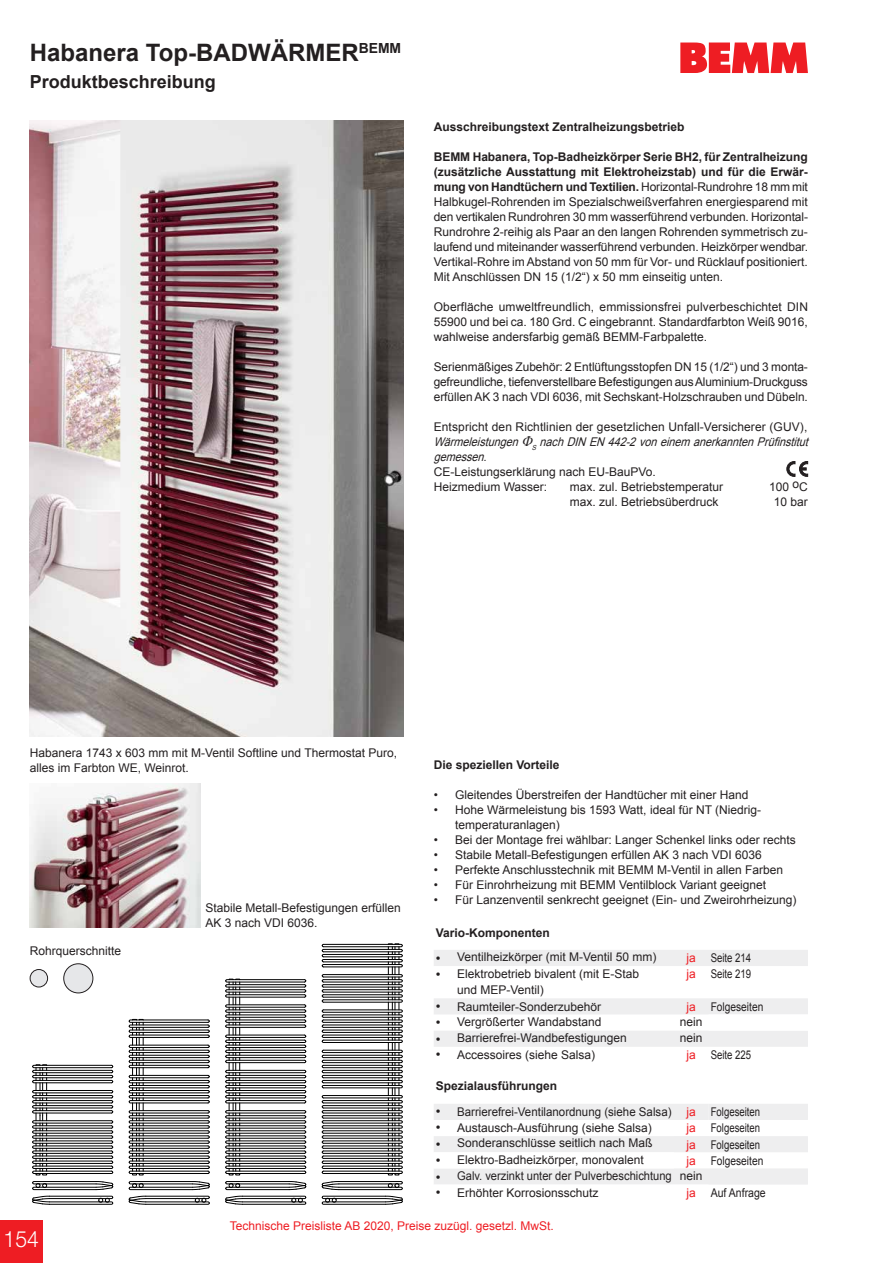
<style>
.page{position:relative;width:893px;height:1263px;background:#fff}
.page>*{position:absolute;margin:0;border:0;box-sizing:border-box;transform-origin:0 0}
.t1{font:700 24px "Arial";color:#231f20}
.t2{font:300 22.5px "Helvetica Neue LT Pro";color:#fff;scale:.94 1}
.t3{font:700 18px "Arial";color:#231f20}
.t4{font:12px/15px "Arial";color:#231f20}
.t5{font:italic 12px/15px "Arial";color:#231f20;scale:.9 1}
.t6{font:700 12px "Arial";color:#231f20}
.t7{font:12px "Arial";color:#231f20;scale:.8 1}
.t8{font:12px "Arial";color:#231f20;scale:.96 1}
.t9{font:12px "Arial";color:#ee1d23}
.t10{font:12px "Arial";color:#231f20;scale:.93 1}
.t11{font:12px "Arial";color:#231f20;scale:.85 1}
.t12{font:12px "Arial";color:#231f20;scale:.88 1}
.s1{font-weight:700}
.s2{font-style:normal}
.s3{font-size:13.5px}
.s4{color:#ee1d23}
</style>
<div class="page">
<svg style="left:680px;top:43px;width:128px;height:30px;background:#f04449"></svg>
<div style="left:0;top:1220px;width:43px;height:43px;background:#ee1d23"></div>
<div style="left:434px;top:950px;width:374px;height:16px;background:#eeeeef"></div>
<svg style="left:434px;top:998px;width:374px;height:187px"></svg>
<svg style="left:434px;top:1120px;width:240px;height:65px"></svg>
<svg style="left:787px;top:461px;width:21px;height:15px"></svg>
<div style="left:30px;top:969px;width:18px;height:18px;background:#e6e7e9;border-radius:50%"></div>
<div style="left:30px;top:969px;width:18px;height:18px;border:1px solid #231f20;border-radius:50%"></div>
<div style="left:64px;top:964px;width:29px;height:29px;background:#e6e7e9;border-radius:50%"></div>
<div style="left:63px;top:963px;width:30px;height:30px;border:1px solid #231f20;border-radius:50%"></div>
<svg style="left:129px;top:1019px;width:81px;height:156px"></svg>
<svg style="left:225px;top:979px;width:82px;height:196px"></svg>
<svg style="left:32px;top:1064px;width:82px;height:111px"></svg>
<svg style="left:322px;top:944px;width:81px;height:231px"></svg>
<svg style="left:32px;top:1181px;width:82px;height:9px"></svg>
<svg style="left:32px;top:1196px;width:82px;height:8px"></svg>
<svg style="left:129px;top:1196px;width:81px;height:8px"></svg>
<svg style="left:129px;top:1181px;width:81px;height:9px"></svg>
<svg style="left:225px;top:1196px;width:82px;height:8px"></svg>
<svg style="left:225px;top:1181px;width:82px;height:9px"></svg>
<svg style="left:322px;top:1196px;width:81px;height:8px"></svg>
<svg style="left:322px;top:1181px;width:81px;height:9px"></svg>
<img style="left:30px;top:120px;width:373px;height:617px">
<img style="left:30px;top:783px;width:170px;height:144px">
<h1 class="t1" style="left:30px;top:36px;width:373px">Habanera Top-BADWÄRMER<sup>BEMM</sup></h1>
<h3 class="t3" style="left:30px;top:69px;width:188px">Produktbeschreibung</h3>
<p class="t6" style="left:434px;top:119px;width:252px">Ausschreibungstext Zentralheizungsbetrieb</p>
<p class="t4" style="left:434px;top:150px;width:376px;text-align:justify"><span class="s1">BEMM Habanera, Top-Badheizkörper Serie BH2, für Zentralheizung (zusätzliche Ausstattung mit Elektroheizstab) und für die Erwär&shy;mung von Handtüchern und Textilien.</span> Horizontal-Rundrohre 18 mm mit Halbkugel-Rohrenden im Spezialschweißverfahren energiesparend mit den vertikalen Rundrohren 30 mm wasserführend verbunden. Horizontal-Rundrohre 2-reihig als Paar an den langen Rohrenden symmetrisch zu&shy;laufend und miteinander wasserführend verbunden. Heizkörper wendbar.<br>Vertikal-Rohre im Abstand von 50 mm für Vor- und Rücklauf positioniert.<br>Mit Anschlüssen DN 15 (1/2“) x 50 mm einseitig unten.</p>
<p class="t4" style="left:434px;top:300px;width:376px;text-align:justify">Oberfläche umweltfreundlich, emmissionsfrei pulverbeschichtet DIN 55900 und bei ca. 180 Grd. C eingebrannt. Standardfarbton Weiß 9016, wahlweise andersfarbig gemäß BEMM-Farbpalette.</p>
<p class="t4" style="left:434px;top:360px;width:376px;text-align:justify">Serienmäßiges Zubehör: 2 Entlüftungsstopfen DN 15 (1/2“) und 3 monta&shy;gefreundliche, tiefenverstellbare Befestigungen aus Aluminium-Druckguss erfüllen AK 3 nach VDI 6036, mit Sechskant-Holzschrauben und Dübeln.</p>
<p class="t5" style="left:434px;top:420px;width:422px"><span class="s2">Entspricht den Richtlinien der gesetzlichen Unfall-Versicherer (GUV),<br></span>Wärmeleistungen <sub>S</sub> nachDINEN442-2voneinem anerkanntenPrüfinstitut gemessen.</p>
<p class="t4" style="left:434px;top:465px;width:224px">CE-Leistungserklärung nach EU-BauPVo.<br>Heizmedium Wasser:</p>
<p class="t4" style="left:570px;top:480px;width:155px">max. zul. Betriebstemperatur</p>
<p class="t4" style="left:769px;top:480px;width:40px">100 oC</p>
<p class="t4" style="left:570px;top:495px;width:150px">max. zul. Betriebsüberdruck</p>
<p class="t4" style="left:774px;top:495px;width:36px">10 bar</p>
<p class="t4" style="left:30px;top:746px;width:369px;line-height:14.4px">Habanera 1743 x 603 mm mit M-Ventil Softline und Thermostat Puro, alles im Farbton WE, Weinrot.</p>
<p class="t4" style="left:30px;top:944px;width:93px">Rohrquerschnitte</p>
<p class="t4" style="left:205px;top:900px;width:197px">Stabile Metall-Befestigungen erfüllen<br>AK 3 nach VDI 6036.</p>
<p class="t6" style="left:434px;top:757px;width:127px">Die speziellen Vorteile</p>
<p class="t4" style="left:434px;top:787px;width:316px">• Gleitendes Überstreifen der Handtücher mit einer Hand</p>
<p class="t4" style="left:455px;top:802px;width:308px;text-indent:-21px">• Hohe Wärmeleistung bis 1593 Watt, ideal für NT (Niedrig&shy;temperaturanlagen)</p>
<p class="t4" style="left:434px;top:832px;width:364px">• Bei der Montage frei wählbar: Langer Schenkel links oder rechts</p>
<p class="t4" style="left:434px;top:847px;width:330px">• Stabile Metall-Befestigungen erfüllen AK 3 nach VDI 6036</p>
<p class="t4" style="left:434px;top:862px;width:351px">• Perfekte Anschlusstechnik mit BEMM M-Ventil in allen Farben</p>
<p class="t4" style="left:434px;top:877px;width:334px">• Für Einrohrheizung mit BEMM Ventilblock Variant geeignet</p>
<p class="t4" style="left:434px;top:892px;width:364px">• Für Lanzenventil senkrecht geeignet (Ein- und Zweirohrheizung)</p>
<p class="t6" style="left:436px;top:925px;width:116px">Vario-Komponenten</p>
<p class="t4" style="left:436px;top:950px;width:222px"><span class="s3">•</span> Ventilheizkörper (mit M-Ventil 50 mm)</p>
<p class="t7" style="left:687px;top:950px;width:82px"><span class="s4">ja</span> Seite 214</p>
<p class="t4" style="left:436px;top:966px;width:205px"><span class="s3">•</span> Elektrobetrieb bivalent (mit E-Stab</p>
<p class="t7" style="left:687px;top:966px;width:82px"><span class="s4">ja</span> Seite 219</p>
<p class="t4" style="left:457px;top:983px;width:88px">und MEP-Ventil)</p>
<p class="t4" style="left:436px;top:999px;width:167px"><span class="s3">•</span> Raumteiler-Sonderzubehör</p>
<p class="t11" style="left:687px;top:999px;width:92px"><span class="s4">ja</span> Folgeseiten</p>
<p class="t4" style="left:436px;top:1014px;width:167px"><span class="s3">•</span> Vergrößerter Wandabstand</p>
<p class="t4" style="left:680px;top:1014px;width:24px">nein</p>
<p class="t4" style="left:436px;top:1031px;width:192px"><span class="s3">•</span> Barrierefrei-Wandbefestigungen</p>
<p class="t4" style="left:680px;top:1031px;width:24px">nein</p>
<p class="t4" style="left:436px;top:1047px;width:161px"><span class="s3">•</span> Accessoires (siehe Salsa)</p>
<p class="t7" style="left:687px;top:1047px;width:82px"><span class="s4">ja</span> Seite 225</p>
<p class="t6" style="left:436px;top:1078px;width:123px">Spezialausführungen</p>
<p class="t8" style="left:436px;top:1104px;width:339px"><span class="s3">•</span> Barrierefrei-Ventilanordnung (siehe Salsa) <span class="s4">ja</span> Folgeseiten</p>
<p class="t4" style="left:436px;top:1121px;width:218px"><span class="s3">•</span> Austausch-Ausführung (siehe Salsa)</p>
<p class="t7" style="left:687px;top:1120px;width:94px"><span class="s4">ja</span> Folgeseiten</p>
<p class="t4" style="left:436px;top:1136px;width:218px"><span class="s3">•</span> Sonderanschlüsse seitlich nach Maß</p>
<p class="t7" style="left:687px;top:1136px;width:94px"><span class="s4">ja</span> Folgeseiten</p>
<p class="t4" style="left:436px;top:1152px;width:210px"><span class="s3">•</span> Elektro-Badheizkörper, monovalent</p>
<p class="t11" style="left:687px;top:1153px;width:92px"><span class="s4">ja</span> Folgeseiten</p>
<p class="t10" style="left:436px;top:1168px;width:288px"><span class="s3">•</span> Galv. verzinkt unter der Pulverbeschichtung nein</p>
<p class="t4" style="left:436px;top:1185px;width:164px"><span class="s3">•</span> Erhöhter Korrosionsschutz</p>
<p class="t12" style="left:687px;top:1185px;width:92px"><span class="s4">ja</span> Auf Anfrage</p>
<h2 class="t2" style="left:4px;top:1225px;width:39px">154</h2>
<p class="t9" style="left:230px;top:1218px;width:326px">Technische Preisliste AB 2020, Preise zuzügl. gesetzl. MwSt.</p>
</div>
